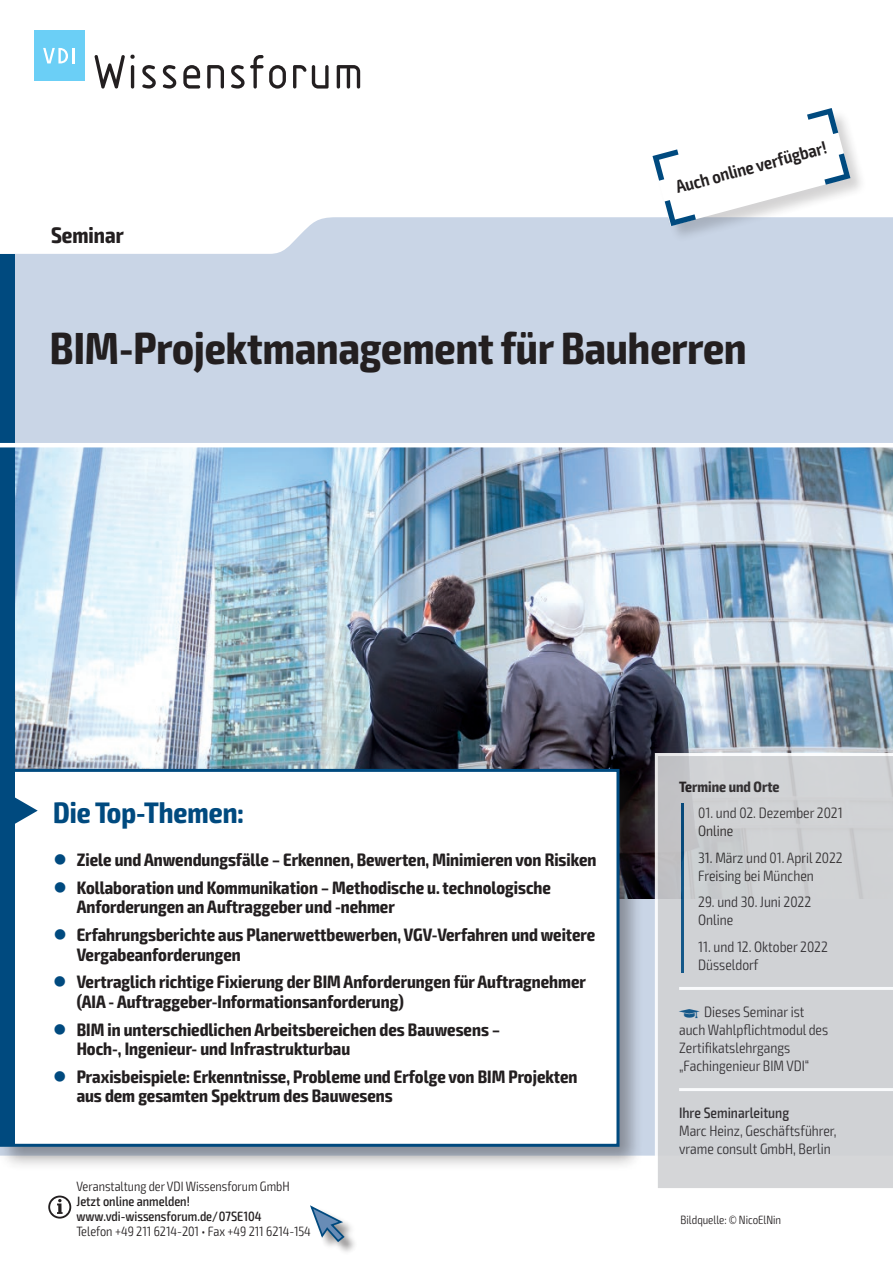
<style>
.page{position:relative;width:893px;height:1263px;background:#fff}
.page>*{position:absolute;margin:0;border:0;box-sizing:border-box;transform-origin:0 0}
.t1{font:700 condensed 45px "Exo 2";color:#231f20}
.t2{font:700 condensed 29.7px "Exo 2";color:#004a7f}
.t3{font:700 condensed 22.5px "Exo 2";color:#231f20}
.t4{font:700 condensed 18px/19.5px "Exo 2";color:#231f20}
.t5{font:600 condensed 18px "Exo 2";color:#231f20}
.t6{font:300 condensed 15px/18px "Exo 2";color:#231f20}
.t7{font:500 condensed 15px "Exo 2";color:#231f20}
.t8{font:700 condensed 15px "Exo 2";color:#231f20}
.t9{font:300 condensed 13.5px "Exo 2";color:#231f20}
.t10{font:500 condensed 13.5px/15px "Exo 2";color:#231f20}
.t11{font:300 condensed 12px "Exo 2";color:#231f20}
.t12{font:6px "VDI Iconset S4 A Regular";color:#004a7f}
.s1{color:#004a7f}
</style>
<div class="page">
<div style="left:14px;top:217px;width:879px;height:938px;background:#c9d5e6"></div>
<img style="left:14px;top:447px;width:879px;height:451px">
<div style="left:0;top:765px;width:644px;height:406px;background:#231f20;opacity:.4"></div>
<div style="left:2px;top:770px;width:616px;height:375px;background:#fff"></div>
<div style="left:3px;top:772px;width:11px;height:372px;background:#004a7f"></div>
<div style="left:0;top:769px;width:619px;height:378px;border:3px solid #004a7f"></div>
<svg style="left:14px;top:796px;width:24px;height:29px"></svg>
<div style="left:0;top:254px;width:14px;height:519px;background:#004a7f"></div>
<div style="left:311px;top:1206px;width:47px;height:49px;background:#231f20;opacity:.5"></div>
<svg style="left:310px;top:1205px;width:36px;height:38px"></svg>
<hr style="left:0;top:443px;width:893px;height:4px;background:#fff">
<svg style="left:655px;top:753px;width:238px;height:435px;background:#cfd1d4"></svg>
<svg style="left:48px;top:1195px;width:23px;height:23px"></svg>
<svg style="left:94px;top:54px;width:41px;height:35px"></svg>
<svg style="left:142px;top:65px;width:14px;height:24px"></svg>
<svg style="left:163px;top:65px;width:13px;height:24px"></svg>
<svg style="left:183px;top:65px;width:17px;height:24px"></svg>
<svg style="left:207px;top:65px;width:17px;height:24px"></svg>
<svg style="left:231px;top:55px;width:55px;height:34px"></svg>
<svg style="left:293px;top:65px;width:36px;height:24px"></svg>
<svg style="left:337px;top:65px;width:23px;height:24px"></svg>
<div style="left:34px;top:30px;width:50px;height:51px;background:#6bcff6"></div>
<svg style="left:43px;top:48px;width:31px;height:15px"></svg>
<div style="left:653px;top:109px;width:214px;height:135px;background:#231f20;opacity:.2"></div>
<svg style="left:652px;top:108px;width:198px;height:118px"></svg>
<p class="t3" style="left:51px;top:221px;width:74px">Seminar</p>
<p class="t5" style="left:673px;top:177px;width:157px;rotate:-15deg">Auch online verfügbar!</p>
<h1 class="t1" style="left:50px;top:321px;width:698px">BIM-Projektmanagement für Bauherren</h1>
<h2 class="t2" style="left:53px;top:794px;width:192px">Die Top-Themen:</h2>
<p class="t4" style="left:53px;top:850px;width:544px"><span class="s1">●</span> Ziele und Anwendungsfälle – Erkennen, Bewerten, Minimieren von Risiken</p>
<p class="t4" style="left:77px;top:878px;width:476px;text-indent:-23px"><span class="s1">●</span> Kollaboration und Kommunikation – Methodische u. technologische<br>Anforderungen an Auftraggeber und -nehmer</p>
<p class="t4" style="left:77px;top:925px;width:520px;text-indent:-23px"><span class="s1">●</span> Erfahrungsberichte aus Planerwettbewerben, VGV-Verfahren und weitere<br>Vergabeanforderungen</p>
<p class="t4" style="left:77px;top:973px;width:511px;text-indent:-23px"><span class="s1">●</span> Vertraglich richtige Fixierung der BIM Anforderungen für Auftragnehmer (AIA - Auftraggeber-Informationsanforderung)</p>
<p class="t4" style="left:77px;top:1020px;width:425px;text-indent:-23px"><span class="s1">●</span> BIM in unterschiedlichen Arbeitsbereichen des Bauwesens –<br>Hoch-, Ingenieur- und Infrastrukturbau</p>
<p class="t4" style="left:77px;top:1067px;width:502px;text-indent:-23px"><span class="s1">●</span> Praxisbeispiele: Erkenntnisse, Probleme und Erfolge von BIM Projekten aus dem gesamten Spektrum des Bauwesens</p>
<p class="t9" style="left:77px;top:1178px;width:215px">Veranstaltung der VDI Wissensforum GmbH</p>
<p class="t10" style="left:77px;top:1194px;width:187px">Jetzt online anmelden! www.vdi-wissensforum.de/07SE104</p>
<p class="t9" style="left:77px;top:1223px;width:236px">Telefon +49 211 6214-201 • Fax +49 211 6214-154</p>
<p class="t8" style="left:679px;top:778px;width:102px">Termine und Orte</p>
<p class="t6" style="left:698px;top:804px;width:146px">01. und 02. Dezember 2021<br>Online</p>
<p class="t6" style="left:698px;top:849px;width:146px">31. März und 01. April 2022<br>Freising bei München</p>
<p class="t6" style="left:698px;top:893px;width:114px">29. und 30. Juni 2022<br>Online</p>
<p class="t6" style="left:698px;top:938px;width:131px">11. und 12. Oktober 2022<br>Düsseldorf</p>
<p class="t12" style="left:679px;top:1008px;width:22px">z</p>
<p class="t6" style="left:679px;top:1003px;width:151px;text-indent:25px">Dieses Seminar ist auch Wahlpflichtmodul des<br>Zertifikatslehrgangs „Fachingenieur BIM VDI“</p>
<p class="t7" style="left:679px;top:1104px;width:112px">Ihre Seminarleitung</p>
<p class="t6" style="left:679px;top:1122px;width:159px">Marc Heinz, Geschäftsführer, vrame consult GmbH, Berlin</p>
<p class="t11" style="left:681px;top:1212px;width:102px">Bildquelle: © NicoElNin</p>
</div>
